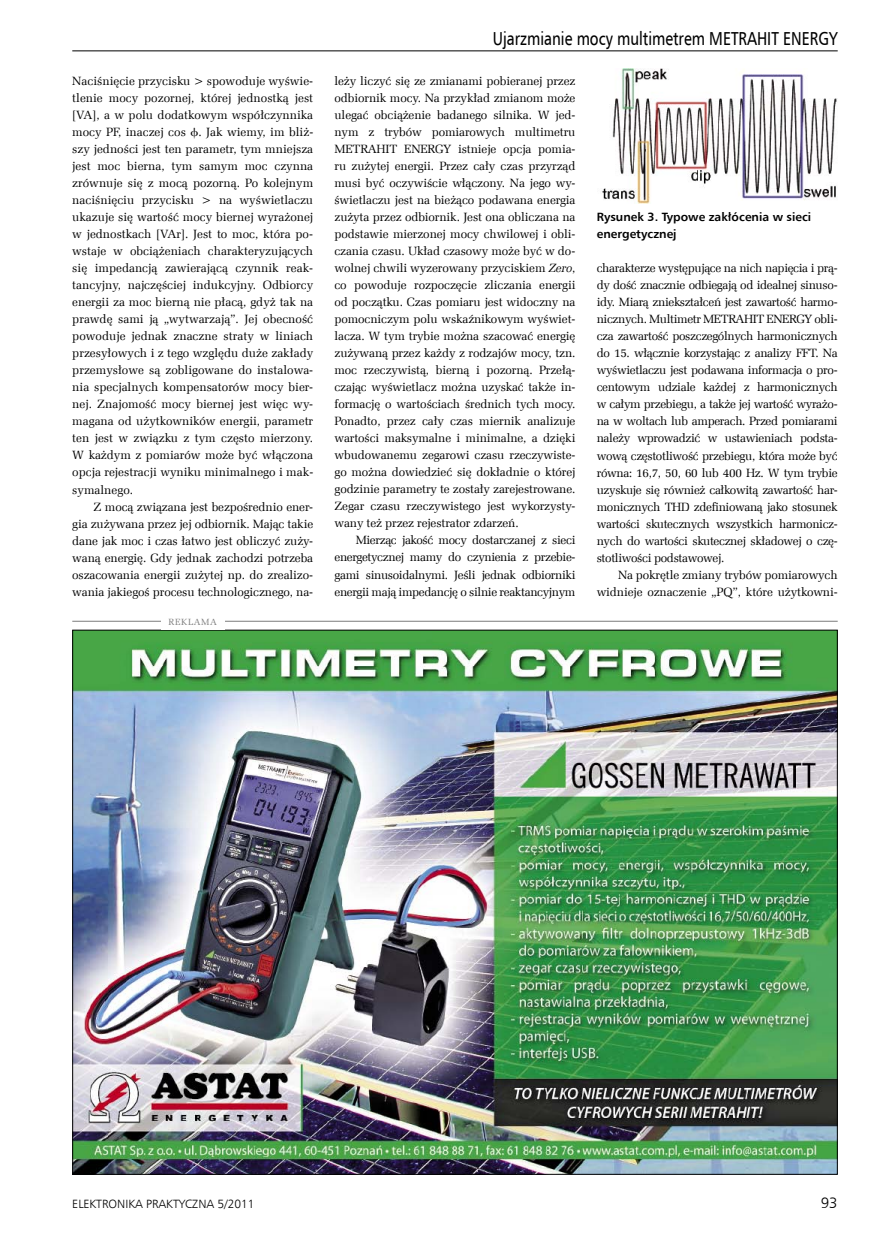
<style>
.page{position:relative;width:893px;height:1234px;background:#fff}
.page>*{position:absolute;margin:0;border:0;box-sizing:border-box;transform-origin:0 0}
.t1{font:18.75px "Humnst 777 EU";color:#000;scale:.8 1}
.t2{font:15px "Humnst 777 Lt EU";color:#000}
.t3{font:12px/17px "Zapf Ellipt EU";letter-spacing:-.01em;color:#000;text-align:justify}
.t4{font:700 12px/17px "Humnst 777 EU";color:#000}
.t5{font:12px "Humnst 777 Lt EU";color:#000}
.t6{font:9px "Zapf Ellipt EU";letter-spacing:.075em;color:#7c7c7c}
.s1{font-style:italic}
.s2{font-family:"Math With Greek"}
</style>
<div class="page">
<hr style="left:72px;top:51px;width:766px;height:1px;background:#000">
<img style="left:74px;top:631px;width:762px;height:541px">
<img style="left:602px;top:68px;width:236px;height:136px">
<hr style="left:72px;top:621px;width:766px;height:1px;background:#7c7c7c">
<div style="left:161px;top:612px;width:64px;height:17px;background:#fff"></div>
<p class="t3" style="left:72px;top:73px;width:242px">Naciśnięcie przycisku <span class="s1">&gt;</span> spowoduje wyświe&shy;tlenie mocy pozornej, której jednostką jest [VA], a w polu dodatkowym współczynnika mocy PF, inaczej cos <span class="s2">f</span>. Jak wiemy, im bliż&shy;szy jedności jest ten parametr, tym mniejsza jest moc bierna, tym samym moc czynna zrównuje się z mocą pozorną. Po kolejnym naciśnięciu przycisku <span class="s1">&gt;</span> na wyświetlaczu ukazuje się wartość mocy biernej wyrażonej w jednostkach [VAr]. Jest to moc, która po&shy;wstaje w obciążeniach charakteryzujących się impedancją zawierającą czynnik reak&shy;tancyjny, najczęściej indukcyjny. Odbiorcy energii za moc bierną nie płacą, gdyż tak na prawdę sami ją „wytwarzają”. Jej obecność powoduje jednak znaczne straty w liniach przesyłowych i z tego względu duże zakłady przemysłowe są zobligowane do instalowa&shy;nia specjalnych kompensatorów mocy bier&shy;nej. Znajomość mocy biernej jest więc wy&shy;magana od użytkowników energii, parametr ten jest w związku z tym często mierzony.<br>W każdym z pomiarów może być włączona opcja rejestracji wyniku minimalnego i mak&shy;symalnego.</p>
<p class="t3" style="left:72px;top:498px;width:242px;text-indent:21px">Z mocą związana jest bezpośrednio ener&shy;gia zużywana przez jej odbiornik. Mając takie dane jak moc i czas łatwo jest obliczyć zuży&shy;waną energię. Gdy jednak zachodzi potrzeba oszacowania energii zużytej np. do zrealizo&shy;wania jakiegoś procesu technologicznego, na-</p>
<p class="t6" style="left:169px;top:616px;width:50px">REKLAMA</p>
<h1 class="t1" style="left:493px;top:27px;width:433px">Ujarzmianie mocy multimetrem METRAHIT ENERGY</h1>
<p class="t3" style="left:334px;top:73px;width:242px">leży liczyć się ze zmianami pobieranej przez odbiornik mocy. Na przykład zmianom może ulegać obciążenie badanego silnika. W jed&shy;nym z trybów pomiarowych multimetru METRAHIT ENERGY istnieje opcja pomia&shy;ru zużytej energii. Przez cały czas przyrząd musi być oczywiście włączony. Na jego wy&shy;świetlaczu jest na bieżąco podawana energia zużyta przez odbiornik. Jest ona obliczana na podstawie mierzonej mocy chwilowej i obli&shy;czania czasu. Układ czasowy może być w do&shy;wolnej chwili wyzerowany przyciskiem <span class="s1">Zero</span>, co powoduje rozpoczęcie zliczania energii od początku. Czas pomiaru jest widoczny na pomocniczym polu wskaźnikowym wyświet&shy;lacza. W tym trybie można szacować energię zużywaną przez każdy z rodzajów mocy, tzn. moc rzeczywistą, bierną i pozorną. Przełą&shy;czając wyświetlacz można uzyskać także in&shy;formację o wartościach średnich tych mocy.<br>Ponadto, przez cały czas miernik analizuje wartości maksymalne i minimalne, a dzięki wbudowanemu zegarowi czasu rzeczywiste&shy;go można dowiedzieć się dokładnie o której godzinie parametry te zostały zarejestrowane.<br>Zegar czasu rzeczywistego jest wykorzysty&shy;wany też przez rejestrator zdarzeń.</p>
<p class="t3" style="left:334px;top:532px;width:242px;text-indent:21px">Mierząc jakość mocy dostarczanej z sieci energetycznej mamy do czynienia z przebie&shy;gami sinusoidalnymi. Jeśli jednak odbiorniki energii mają impedancję o silnie reaktancyjnym</p>
<p class="t4" style="left:597px;top:208px;width:216px">Rysunek 3. Typowe zakłócenia w sieci energetycznej</p>
<p class="t3" style="left:597px;top:260px;width:242px">charakterze występujące na nich napięcia i prą&shy;dy dość znacznie odbiegają od idealnej sinuso&shy;idy. Miarą zniekształceń jest zawartość harmo&shy;nicznych. Multimetr METRAHIT ENERGY obli&shy;cza zawartość poszczególnych harmonicznych do 15. włącznie korzystając z analizy FFT. Na wyświetlaczu jest podawana informacja o pro&shy;centowym udziale każdej z harmonicznych w całym przebiegu, a także jej wartość wyrażo&shy;na w woltach lub amperach. Przed pomiarami należy wprowadzić w ustawieniach podsta&shy;wową częstotliwość przebiegu, która może być równa: 16,7, 50, 60 lub 400 Hz. W tym trybie uzyskuje się również całkowitą zawartość har&shy;monicznych THD zdefiniowaną jako stosunek wartości skutecznych wszystkich harmonicz&shy;nych do wartości skutecznej składowej o czę&shy;stotliwości podstawowej.</p>
<p class="t3" style="left:597px;top:566px;width:242px;text-align:right">Na pokrętle zmiany trybów pomiarowych widnieje oznaczenie „PQ”, które użytkowni-</p>
<p class="t5" style="left:72px;top:1196px;width:184px">ELEKTRONIKA PRAKTYCZNA 5/2011</p>
<p class="t2" style="left:821px;top:1193px;width:18px">93</p>
</div>
